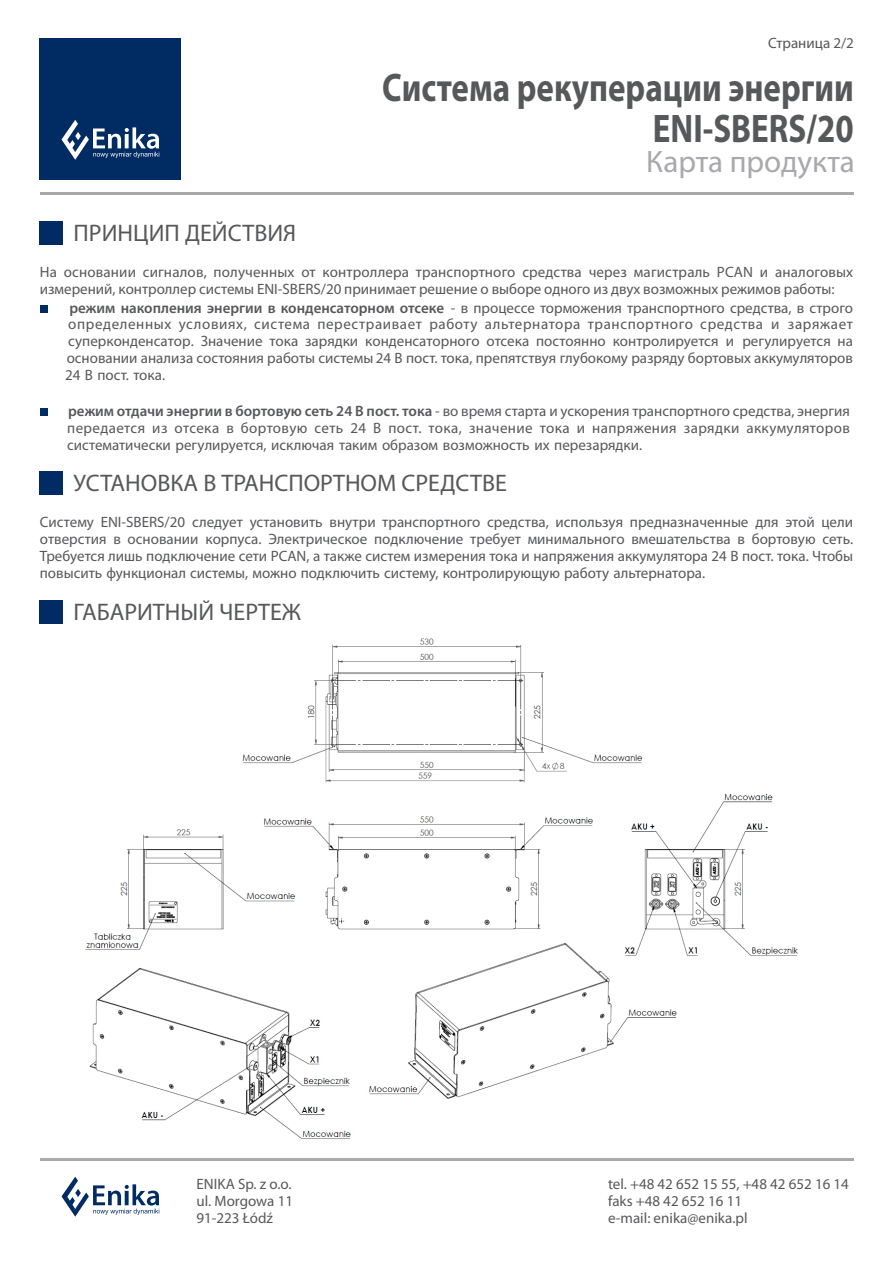
<style>
.page{position:relative;width:893px;height:1263px;background:#fff}
.page>*{position:absolute;margin:0;border:0;box-sizing:border-box;transform-origin:0 0}
.t1{font:700 40.05px/40.2px "Myriad Pro";color:#57585a;text-align:right;scale:.83 1}
.t2{font:31.05px "Myriad Pro";color:#a8a9ad}
.t3{font:24px "Myriad Pro";color:#57585a}
.t4{font:15px/17px "Myriad Pro";color:#57585a;text-align:justify}
.s1{font-weight:600}
</style>
<div class="page">
<div style="left:40px;top:38px;width:141px;height:141px;background:#002c63"></div>
<svg style="left:62px;top:120px;width:98px;height:40px"></svg>
<hr style="left:40px;top:192px;width:813px;height:3px;background:#a8a9ad">
<div style="left:40px;top:221px;width:23px;height:23px;background:#002c63"></div>
<hr style="left:40px;top:1158px;width:813px;height:3px;background:#a8a9ad">
<svg style="left:62px;top:1177px;width:98px;height:40px"></svg>
<div style="left:40px;top:471px;width:23px;height:23px;background:#002c63"></div>
<div style="left:40px;top:305px;width:7px;height:7px;background:#002c63"></div>
<div style="left:40px;top:409px;width:7px;height:7px;background:#002c63"></div>
<div style="left:40px;top:600px;width:23px;height:23px;background:#002c63"></div>
<img style="left:85px;top:638px;width:713px;height:501px">
<p class="t4" style="left:768px;top:36px;width:87px">Страница 2/2</p>
<h1 class="t1" style="left:382px;top:71px;width:570px">Система рекуперации энергии<br>ENI-SBERS/20</h1>
<h2 class="t2" style="left:646px;top:149px;width:210px">Карта продукта</h2>
<h3 class="t3" style="left:74px;top:223px;width:224px">ПРИНЦИП ДЕЙСТВИЯ</h3>
<p class="t4" style="left:40px;top:265px;width:815px">На основании сигналов, полученных от контроллера транспортного средства через магистраль PCAN и аналоговых измерений, контроллер системы ENI-SBERS/20 принимает решение о выборе одного из двух возможных режимов работы:</p>
<p class="t4" style="left:65px;top:300px;width:789px"><span class="s1">режим накопления энергии в конденсаторном отсеке</span> - в процессе торможения транспортного средства, в строго определенных условиях, система перестраивает работу альтернатора транспортного средства и заряжает суперконденсатор. Значение тока зарядки конденсаторного отсека постоянно контролируется и регулируется на основании анализа состояния работы системы 24 В пост. тока, препятствуя глубокому разряду бортовых аккумуляторов 24 В пост. тока.</p>
<p class="t4" style="left:67px;top:403px;width:784px"><span class="s1">режим отдачи энергии в бортовую сеть 24 В пост. тока</span> - во время старта и ускорения транспортного средства, энергия передается из отсека в бортовую сеть 24 В пост. тока, значение тока и напряжения зарядки аккумуляторов систематически регулируется, исключая таким образом возможность их перезарядки.</p>
<h3 class="t3" style="left:74px;top:473px;width:435px">УСТАНОВКА В ТРАНСПОРТНОМ СРЕДСТВЕ</h3>
<p class="t4" style="left:40px;top:515px;width:815px">Систему ENI-SBERS/20 следует установить внутри транспортного средства, используя предназначенные для этой цели отверстия в основании корпуса. Электрическое подключение требует минимального вмешательства в бортовую сеть.<br>Требуется лишь подключение сети PCAN, а также систем измерения тока и напряжения аккумулятора 24 В пост. тока. Чтобы повысить функционал системы, можно подключить систему, контролирующую работу альтернатора.</p>
<h3 class="t3" style="left:74px;top:602px;width:229px">ГАБАРИТНЫЙ ЧЕРТЕЖ</h3>
<p class="t4" style="left:197px;top:1177px;width:98px">ENIKA Sp. z o.o. ul. Morgowa 11<br>91-223 Łódź</p>
<p class="t4" style="left:608px;top:1177px;width:242px;text-align:left">tel. +48 42 652 15 55, +48 42 652 16 14 faks +48 42 652 16 11<br>e-mail: enika@enika.pl</p>
</div>
